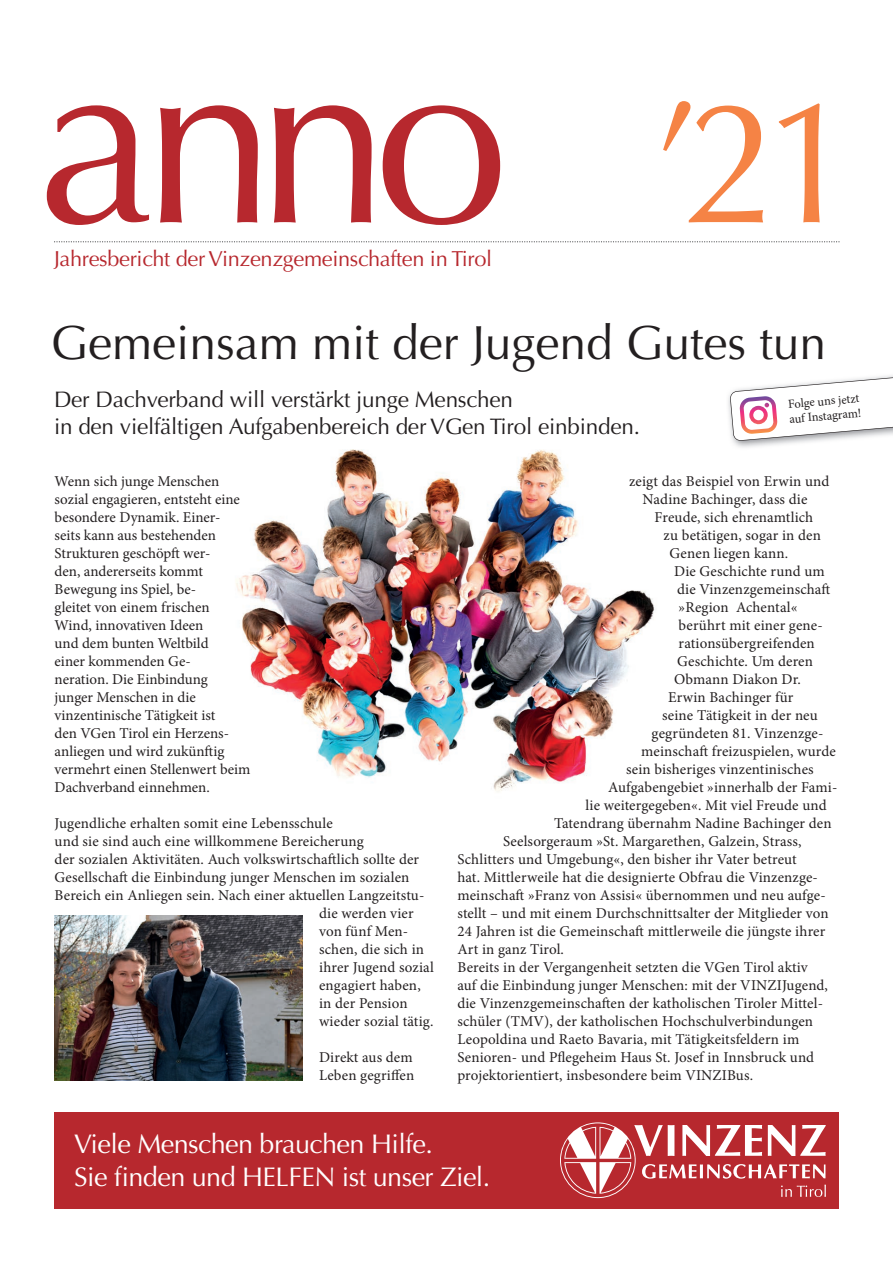
<style>
.page{position:relative;width:893px;height:1263px;background:#fff}
.page>*{position:absolute;margin:0;border:0;box-sizing:border-box;transform-origin:0 0}
.t1{font:241.65px "Optima";color:#b7282e}
.t2{font:173.25px "Optima";color:#f58345}
.t3{font:48px "Optima";color:#231f20}
.t4{font:27px/33px "Optima";letter-spacing:-.02em;color:#fff}
.t5{font:22.5px/27px "Optima";letter-spacing:-.01em;color:#231f20}
.t6{font:21.75px "Optima";letter-spacing:-.015em;color:#b7282e}
.t7{font:15px/18px "Minion Pro";letter-spacing:.005em;color:#231f20}
.t8{font:12.45px/14.9px "Minion Pro";color:#231f20}
</style>
<div class="page">
<div style="left:54px;top:1112px;width:785px;height:97px;background:#b7282e"></div>
<svg style="left:54px;top:241px;width:786px;height:1px"></svg>
<svg style="left:560px;top:1122px;width:266px;height:76px"></svg>
<img style="left:55px;top:915px;width:247px;height:165px">
<img style="left:236px;top:449px;width:419px;height:343px">
<img style="left:728px;top:395px;width:88px;height:53px">
<svg style="left:730px;top:375px;width:163px;height:66px"></svg>
<h1 class="t1" style="left:37px;top:0;width:473px">anno</h1>
<h3 class="t6" style="left:54px;top:246px;width:440px">Jahresbericht der Vinzenzgemeinschaften in Tirol</h3>
<h2 class="t2" style="left:654px;top:63px;width:206px">’21</h2>
<h3 class="t3" style="left:51px;top:314px;width:777px">Gemeinsam mit der Jugend Gutes tun</h3>
<h3 class="t5" style="left:54px;top:386px;width:587px">Der Dachverband will verstärkt junge Menschen<br>in den vielfältigen Aufgabenbereich der VGen Tirol einbinden.</h3>
<p class="t8" style="left:787px;top:397px;width:74px;rotate:-5deg">Folge uns jetzt auf Instagram!</p>
<p class="t7" style="left:55px;top:472px;width:197px">Wenn sich junge Menschen sozial engagieren, entsteht eine besondere Dynamik. Einer-<br>seits kann aus bestehenden<br>Strukturen geschöpft wer-<br>den, andererseits kommt<br>Bewegung ins Spiel, be-<br>gleitet von einem frischen<br>Wind, innovativen Ideen<br>und dem bunten Weltbild<br>einer kommenden Ge-<br>neration. Die Einbindung<br>junger Menschen in die vinzentinische Tätigkeit ist<br>den VGen Tirol ein Herzens&shy;anliegen und wird zukünftig vermehrt einen Stellenwert beim<br>Dachverband einnehmen.</p>
<p class="t7" style="left:55px;top:814px;width:280px">Jugendliche erhalten somit eine Lebensschule</p>
<p class="t7" style="left:55px;top:832px;width:311px">und sie sind auch eine willkommene Bereicherung</p>
<p class="t7" style="left:55px;top:850px;width:366px">der sozialen Aktivitäten. Auch volkswirtschaftlich sollte der</p>
<p class="t7" style="left:55px;top:868px;width:356px">Gesellschaft die Einbindung junger Menschen im sozialen</p>
<p class="t7" style="left:55px;top:886px;width:371px">Bereich ein Anliegen sein. Nach einer aktuellen Langzeitstu-</p>
<p class="t7" style="left:319px;top:904px;width:96px">die werden vier</p>
<p class="t7" style="left:319px;top:922px;width:91px">von fünf Men-</p>
<p class="t7" style="left:319px;top:940px;width:106px">schen, die sich in</p>
<p class="t7" style="left:319px;top:958px;width:116px">ihrer Jugend sozial</p>
<p class="t7" style="left:319px;top:976px;width:103px">engagiert haben,</p>
<p class="t7" style="left:319px;top:994px;width:90px">in der Pension</p>
<p class="t7" style="left:319px;top:1012px;width:116px">wieder sozial tätig.</p>
<p class="t7" style="left:319px;top:1048px;width:97px">Direkt aus dem<br>Leben gegriffen</p>
<p class="t7" style="left:629px;top:472px;width:202px;text-align:center">zeigt das Beispiel von Erwin und<br>Nadine Bachinger, dass die</p>
<p class="t7" style="left:655px;top:508px;width:160px">Freude, sich ehrenamtlich</p>
<p class="t7" style="left:664px;top:526px;width:159px">zu betätigen, sogar in den</p>
<p class="t7" style="left:670px;top:544px;width:120px">Genen liegen kann.</p>
<p class="t7" style="left:674px;top:562px;width:152px">Die Geschichte rund um</p>
<p class="t7" style="left:677px;top:580px;width:155px">die Vinzenzgemeinschaft</p>
<p class="t7" style="left:679px;top:598px;width:120px">»Region Achental«</p>
<p class="t7" style="left:679px;top:616px;width:146px">berührt mit einer gene-</p>
<p class="t7" style="left:679px;top:634px;width:138px">rationsübergreifenden</p>
<p class="t7" style="left:677px;top:652px;width:137px">Geschichte. Um deren</p>
<p class="t7" style="left:674px;top:670px;width:128px">Obmann Diakon Dr.</p>
<p class="t7" style="left:668px;top:688px;width:127px">Erwin Bachinger für</p>
<p class="t7" style="left:662px;top:706px;width:157px">seine Tätigkeit in der neu</p>
<p class="t7" style="left:652px;top:724px;width:173px">gegründeten 81. Vinzenzge-</p>
<p class="t7" style="left:641px;top:742px;width:196px">meinschaft freizuspielen, wurde</p>
<p class="t7" style="left:626px;top:760px;width:189px">sein bisheriges vinzentinisches</p>
<p class="t7" style="left:608px;top:778px;width:231px">Aufgabengebiet »innerhalb der Fami-</p>
<p class="t7" style="left:586px;top:796px;width:243px">lie weitergegeben«. Mit viel Freude und</p>
<p class="t7" style="left:554px;top:814px;width:279px">Tatendrang übernahm Nadine Bachinger den</p>
<p class="t7" style="left:503px;top:832px;width:300px">Seelsorgeraum »St. Margarethen, Galzein, Strass,</p>
<p class="t7" style="left:457px;top:850px;width:341px">Schlitters und Umgebung«, den bisher ihr Vater betreut</p>
<p class="t7" style="left:457px;top:868px;width:362px">hat. Mittlerweile hat die designierte Obfrau die Vinzenzge-</p>
<p class="t7" style="left:457px;top:886px;width:370px">meinschaft »Franz von Assisi« übernommen und neu aufge-</p>
<p class="t7" style="left:457px;top:904px;width:373px">stellt – und mit einem Durchschnittsalter der Mitglieder von</p>
<p class="t7" style="left:457px;top:922px;width:369px">24 Jahren ist die Gemeinschaft mittlerweile die jüngste ihrer</p>
<p class="t7" style="left:457px;top:940px;width:108px">Art in ganz Tirol.</p>
<p class="t7" style="left:457px;top:958px;width:352px">Bereits in der Vergangenheit setzten die VGen Tirol aktiv</p>
<p class="t7" style="left:457px;top:976px;width:372px">auf die Einbindung junger Menschen: mit der VINZIJugend,</p>
<p class="t7" style="left:457px;top:994px;width:367px">die Vinzenzgemeinschaften der katholischen Tiroler Mittel-</p>
<p class="t7" style="left:457px;top:1012px;width:357px">schüler (TMV), der katholischen Hochschulverbindungen</p>
<p class="t7" style="left:457px;top:1030px;width:343px">Leopoldina und Raeto Bavaria, mit Tätigkeitsfeldern im</p>
<p class="t7" style="left:457px;top:1048px;width:358px">Senioren- und Pflegeheim Haus St. Josef in Innsbruck und</p>
<p class="t7" style="left:457px;top:1066px;width:297px">projektorientiert, insbesondere beim VINZIBus.</p>
<h3 class="t4" style="left:74px;top:1127px;width:418px">Viele Menschen brauchen Hilfe.<br>Sie finden und HELFEN ist unser Ziel.</h3>
</div>
